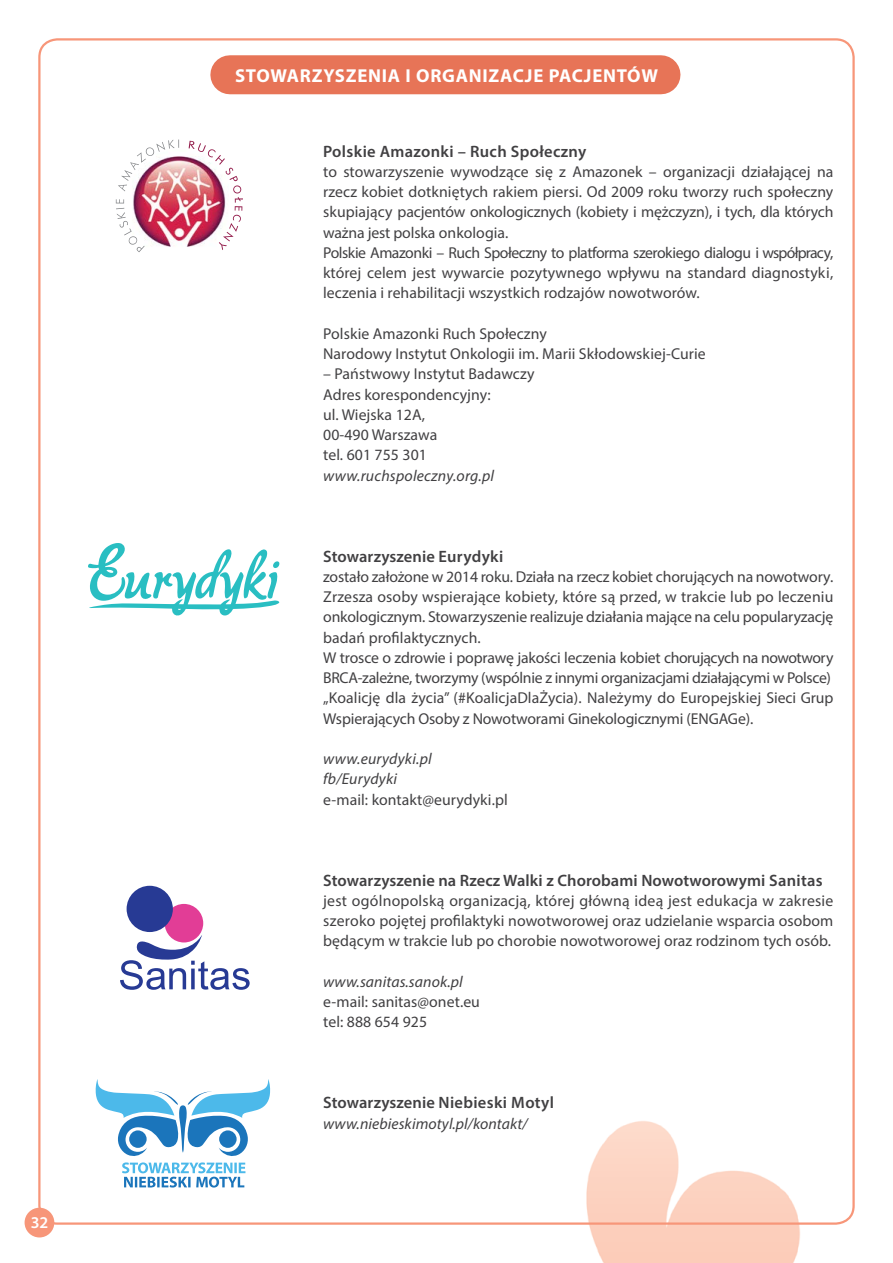
<style>
.page{position:relative;width:893px;height:1263px;background:#fff}
.page>*{position:absolute;margin:0;border:0;box-sizing:border-box;transform-origin:0 0}
.t1{font:700 18.75px "Myriad Pro";letter-spacing:.04em;color:#fff}
.t2{font:600 16.5px "Myriad Pro";letter-spacing:.005em;color:#414042}
.t3{font:600 16.5px "Myriad Pro";color:#fff}
.t4{font:15.75px/20.2px "Myriad Pro";letter-spacing:.005em;color:#414042}
.t5{font:italic 15.75px/20.2px "Myriad Pro";letter-spacing:.015em;color:#414042}
</style>
<div class="page">
<img style="left:586px;top:1121px;width:214px;height:142px">
<div style="left:25px;top:1208px;width:29px;height:29px;background:#f79679;border-radius:50%"></div>
<div style="left:230px;top:55px;width:431px;height:39px;background:#e77457"></div>
<img style="left:115px;top:139px;width:77px;height:108px">
<img style="left:189px;top:141px;width:54px;height:109px">
<img style="left:116px;top:140px;width:63px;height:112px">
<svg style="left:95px;top:1079px;width:175px;height:108px"></svg>
<svg style="left:120px;top:886px;width:130px;height:104px"></svg>
<svg style="left:88px;top:543px;width:191px;height:73px"></svg>
<p class="t3" style="left:31px;top:1212px;width:19px">32</p>
<p class="t1" style="left:235px;top:64px;width:424px">STOWARZYSZENIA I ORGANIZACJE PACJENTÓW</p>
<p class="t2" style="left:323px;top:140px;width:265px">Polskie Amazonki – Ruch Społeczny</p>
<p class="t4" style="left:323px;top:161px;width:512px">to stowarzyszenie wywodzące się z Amazonek – organizacji działającej na rzecz kobiet dotkniętych rakiem piersi. Od 2009 roku tworzy ruch społeczny skupiający pacjentów onkologicznych (kobiety i mężczyzn), i tych, dla których ważna jest polska onkologia.<br>Polskie Amazonki – Ruch Społeczny to platforma szerokiego dialogu i współpracy, której celem jest wywarcie pozytywnego wpływu na standard diagnostyki, leczenia i rehabilitacji wszystkich rodzajów nowotworów.</p>
<p class="t4" style="left:323px;top:323px;width:384px">Polskie Amazonki Ruch Społeczny<br>Narodowy Instytut Onkologii im. Marii Skłodowskiej-Curie</p>
<p class="t4" style="left:323px;top:364px;width:213px">– Państwowy Instytut Badawczy<br>Adres korespondencyjny:<br>ul. Wiejska 12A,<br>00-490 Warszawa<br>tel. 601 755 301</p>
<p class="t5" style="left:323px;top:465px;width:172px">www.ruchspoleczny.org.pl</p>
<p class="t2" style="left:323px;top:545px;width:182px">Stowarzyszenie Eurydyki</p>
<p class="t4" style="left:323px;top:566px;width:512px">zostało założone w 2014 roku. Działa na rzecz kobiet chorujących na nowotwory.<br>Zrzesza osoby wspierające kobiety, które są przed, w trakcie lub po leczeniu onkologicznym. Stowarzyszenie realizuje działania mające na celu popularyzację badań profilaktycznych.<br>W trosce o zdrowie i poprawę jakości leczenia kobiet chorujących na nowotwory BRCA-zależne, tworzymy (wspólnie z innymi organizacjami działającymi w Polsce) „Koalicję dla życia” (#KoalicjaDlaŻycia). Należymy do Europejskiej Sieci Grup Wspierających Osoby z Nowotworami Ginekologicznymi (ENGAGe).</p>
<p class="t5" style="left:323px;top:748px;width:110px">www.eurydyki.pl fb/Eurydyki</p>
<p class="t4" style="left:323px;top:789px;width:186px">e-mail: kontakt@eurydyki.pl</p>
<p class="t2" style="left:323px;top:869px;width:501px">Stowarzyszenie na Rzecz Walki z Chorobami Nowotworowymi Sanitas</p>
<p class="t4" style="left:323px;top:890px;width:512px;text-align:justify">jest ogólnopolską organizacją, której główną ideą jest edukacja w zakresie szeroko pojętej profilaktyki nowotworowej oraz udzielanie wsparcia osobom będącym w trakcie lub po chorobie nowotworowej oraz rodzinom tych osób.</p>
<p class="t5" style="left:323px;top:971px;width:141px">www.sanitas.sanok.pl</p>
<p class="t4" style="left:323px;top:991px;width:158px">e-mail: sanitas@onet.eu tel: 888 654 925</p>
<p class="t2" style="left:323px;top:1092px;width:232px">Stowarzyszenie Niebieski Motyl</p>
<p class="t5" style="left:323px;top:1113px;width:206px">www.niebieskimotyl.pl/kontakt/</p>
</div>
